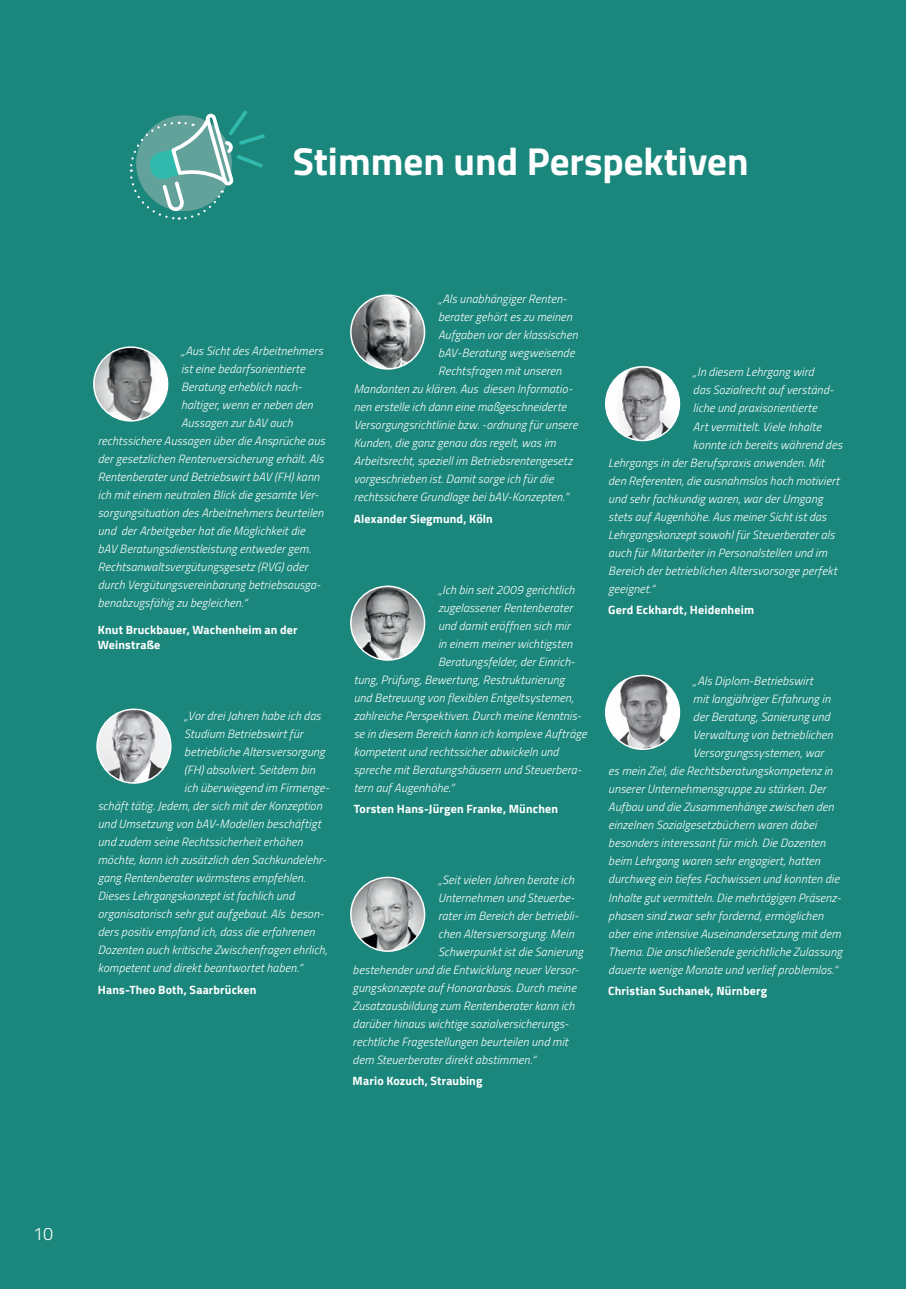
<style>
.page{position:relative;width:906px;height:1289px;background:#fff}
.page>*{position:absolute;margin:0;border:0;box-sizing:border-box;transform-origin:0 0}
.t1{font:700 39px "Titillium Web";color:#fff}
.t2{font:300 18px "Titillium Web";color:#fff}
.t3{font:italic 300 12px "Titillium Web";letter-spacing:.015em;color:#fff}
.t4{font:700 12px/15px "Titillium Web";letter-spacing:.015em;color:#fff}
</style>
<div class="page">
<div style="left:0;top:0;width:906px;height:1288px;background:#1b877c"></div>
<img style="left:351px;top:295px;width:73px;height:74px;border-radius:37px">
<div style="left:350px;top:294px;width:75px;height:75px;border:2px solid #fff;border-radius:50%"></div>
<img style="left:351px;top:877px;width:73px;height:74px;border-radius:37px">
<div style="left:350px;top:876px;width:75px;height:75px;border:2px solid #fff;border-radius:50%"></div>
<img style="left:94px;top:347px;width:74px;height:74px;border-radius:37px">
<div style="left:93px;top:346px;width:75px;height:75px;border:2px solid #fff;border-radius:50%"></div>
<img style="left:351px;top:586px;width:73px;height:74px;border-radius:37px">
<div style="left:350px;top:585px;width:75px;height:75px;border:2px solid #fff;border-radius:50%"></div>
<img style="left:606px;top:367px;width:73px;height:73px;border-radius:37px">
<div style="left:605px;top:366px;width:75px;height:75px;border:2px solid #fff;border-radius:50%"></div>
<img style="left:97px;top:709px;width:74px;height:74px;border-radius:37px">
<div style="left:96px;top:708px;width:75px;height:75px;border:2px solid #fff;border-radius:50%"></div>
<img style="left:606px;top:675px;width:73px;height:74px;border-radius:37px">
<div style="left:605px;top:674px;width:75px;height:76px;border:2px solid #fff;border-radius:50%"></div>
<svg style="left:129px;top:110px;width:136px;height:110px"></svg>
<h1 class="t1" style="left:293px;top:131px;width:457px">Stimmen und Perspektiven</h1>
<p class="t3" style="left:181px;top:342px;width:143px">„Aus Sicht des Arbeitnehmers</p>
<p class="t3" style="left:181px;top:360px;width:125px">ist eine bedarfsorientierte</p>
<p class="t3" style="left:181px;top:378px;width:122px">Beratung erheblich nach-</p>
<p class="t3" style="left:181px;top:396px;width:133px">haltiger, wenn er neben den</p>
<p class="t3" style="left:181px;top:414px;width:113px">Aussagen zur bAV auch</p>
<p class="t3" style="left:98px;top:432px;width:228px">rechtssichere Aussagen über die Ansprüche aus</p>
<p class="t3" style="left:98px;top:450px;width:227px">der gesetzlichen Rentenversicherung erhält. Als</p>
<p class="t3" style="left:98px;top:468px;width:223px">Rentenberater und Betriebswirt bAV (FH) kann</p>
<p class="t3" style="left:98px;top:486px;width:222px">ich mit einem neutralen Blick die gesamte Ver-</p>
<p class="t3" style="left:98px;top:504px;width:227px">sorgungsituation des Arbeitnehmers beurteilen</p>
<p class="t3" style="left:98px;top:522px;width:209px">und der Arbeitgeber hat die Möglichkeit die</p>
<p class="t3" style="left:98px;top:540px;width:214px">bAV Beratungsdienstleistung entweder gem.</p>
<p class="t3" style="left:98px;top:558px;width:211px">Rechtsanwaltsvergütungsgesetz (RVG) oder</p>
<p class="t3" style="left:98px;top:576px;width:224px">durch Vergütungsvereinbarung betriebsausga-</p>
<p class="t3" style="left:98px;top:594px;width:151px">benabzugsfähig zu begleichen.“</p>
<p class="t4" style="left:98px;top:621px;width:201px">Knut Bruckbauer, Wachenheim an der<br>Weinstraße</p>
<p class="t3" style="left:184px;top:707px;width:138px">„Vor drei Jahren habe ich das</p>
<p class="t3" style="left:184px;top:725px;width:120px">Studium Betriebswirt für</p>
<p class="t3" style="left:184px;top:743px;width:142px">betriebliche Altersversorgung</p>
<p class="t3" style="left:184px;top:761px;width:132px">(FH) absolviert. Seitdem bin</p>
<p class="t3" style="left:184px;top:779px;width:146px">ich überwiegend im Firmenge-</p>
<p class="t3" style="left:98px;top:797px;width:226px">schäft tätig. Jedem, der sich mit der Konzeption</p>
<p class="t3" style="left:98px;top:815px;width:224px">und Umsetzung von bAV-Modellen beschäftigt</p>
<p class="t3" style="left:98px;top:833px;width:206px">und zudem seine Rechtssicherheit erhöhen</p>
<p class="t3" style="left:98px;top:851px;width:230px">möchte, kann ich zusätzlich den Sachkundelehr-</p>
<p class="t3" style="left:98px;top:869px;width:209px">gang Rentenberater wärmstens empfehlen.</p>
<p class="t3" style="left:98px;top:887px;width:198px">Dieses Lehrgangskonzept ist fachlich und</p>
<p class="t3" style="left:98px;top:905px;width:228px">organisatorisch sehr gut aufgebaut. Als beson-</p>
<p class="t3" style="left:98px;top:923px;width:218px">ders positiv empfand ich, dass die erfahrenen</p>
<p class="t3" style="left:98px;top:941px;width:231px">Dozenten auch kritische Zwischenfragen ehrlich,</p>
<p class="t3" style="left:98px;top:959px;width:206px">kompetent und direkt beantwortet haben.“</p>
<p class="t4" style="left:98px;top:981px;width:160px">Hans-Theo Both, Saarbrücken</p>
<p class="t3" style="left:438px;top:290px;width:130px">„Als unabhängiger Renten-</p>
<p class="t3" style="left:438px;top:308px;width:136px">berater gehört es zu meinen</p>
<p class="t3" style="left:438px;top:326px;width:141px">Aufgaben vor der klassischen</p>
<p class="t3" style="left:438px;top:344px;width:138px">bAV-Beratung wegweisende</p>
<p class="t3" style="left:438px;top:362px;width:125px">Rechtsfragen mit unseren</p>
<p class="t3" style="left:354px;top:380px;width:220px">Mandanten zu klären. Aus diesen Informatio-</p>
<p class="t3" style="left:354px;top:398px;width:214px">nen erstelle ich dann eine maßgeschneiderte</p>
<p class="t3" style="left:354px;top:416px;width:225px">Versorgungsrichtlinie bzw. -ordnung für unsere</p>
<p class="t3" style="left:354px;top:434px;width:204px">Kunden, die ganz genau das regelt, was im</p>
<p class="t3" style="left:354px;top:452px;width:220px">Arbeitsrecht, speziell im Betriebsrentengesetz</p>
<p class="t3" style="left:354px;top:470px;width:201px">vorgeschrieben ist. Damit sorge ich für die</p>
<p class="t3" style="left:354px;top:488px;width:216px">rechtssichere Grundlage bei bAV-Konzepten.“</p>
<p class="t4" style="left:354px;top:510px;width:141px">Alexander Siegmund, Köln</p>
<p class="t3" style="left:438px;top:581px;width:138px">„Ich bin seit 2009 gerichtlich</p>
<p class="t3" style="left:438px;top:599px;width:136px">zugelassener Rentenberater</p>
<p class="t3" style="left:438px;top:617px;width:134px">und damit eröffnen sich mir</p>
<p class="t3" style="left:438px;top:635px;width:136px">in einem meiner wichtigsten</p>
<p class="t3" style="left:438px;top:653px;width:138px">Beratungsfelder, der Einrich-</p>
<p class="t3" style="left:354px;top:671px;width:212px">tung, Prüfung, Bewertung, Restrukturierung</p>
<p class="t3" style="left:354px;top:689px;width:221px">und Betreuung von flexiblen Entgeltsystemen,</p>
<p class="t3" style="left:354px;top:707px;width:229px">zahlreiche Perspektiven. Durch meine Kenntnis-</p>
<p class="t3" style="left:354px;top:725px;width:234px">se in diesem Bereich kann ich komplexe Aufträge</p>
<p class="t3" style="left:354px;top:743px;width:206px">kompetent und rechtssicher abwickeln und</p>
<p class="t3" style="left:354px;top:761px;width:229px">spreche mit Beratungshäusern und Steuerbera-</p>
<p class="t3" style="left:354px;top:779px;width:102px">tern auf Augenhöhe.“</p>
<p class="t4" style="left:354px;top:801px;width:206px">Torsten Hans-Jürgen Franke, München</p>
<p class="t3" style="left:438px;top:870px;width:137px">„Seit vielen Jahren berate ich</p>
<p class="t3" style="left:438px;top:888px;width:138px">Unternehmen und Steuerbe-</p>
<p class="t3" style="left:438px;top:906px;width:142px">rater im Bereich der betriebli-</p>
<p class="t3" style="left:438px;top:924px;width:137px">chen Altersversorgung. Mein</p>
<p class="t3" style="left:438px;top:942px;width:146px">Schwerpunkt ist die Sanierung</p>
<p class="t3" style="left:353px;top:960px;width:228px">bestehender und die Entwicklung neuer Versor-</p>
<p class="t3" style="left:353px;top:978px;width:225px">gungskonzepte auf Honorarbasis. Durch meine</p>
<p class="t3" style="left:353px;top:996px;width:223px">Zusatzausbildung zum Rentenberater kann ich</p>
<p class="t3" style="left:353px;top:1014px;width:217px">darüber hinaus wichtige sozialversicherungs-</p>
<p class="t3" style="left:353px;top:1032px;width:217px">rechtliche Fragestellungen beurteilen und mit</p>
<p class="t3" style="left:353px;top:1050px;width:185px">dem Steuerberater direkt abstimmen.“</p>
<p class="t4" style="left:353px;top:1072px;width:131px">Mario Kozuch, Straubing</p>
<p class="t3" style="left:693px;top:363px;width:122px">„In diesem Lehrgang wird</p>
<p class="t3" style="left:693px;top:381px;width:142px">das Sozialrecht auf verständ-</p>
<p class="t3" style="left:693px;top:399px;width:125px">liche und praxisorientierte</p>
<p class="t3" style="left:693px;top:417px;width:130px">Art vermittelt. Viele Inhalte</p>
<p class="t3" style="left:693px;top:435px;width:151px">konnte ich bereits während des</p>
<p class="t3" style="left:608px;top:453px;width:218px">Lehrgangs in der Berufspraxis anwenden. Mit</p>
<p class="t3" style="left:608px;top:471px;width:232px">den Referenten, die ausnahmslos hoch motiviert</p>
<p class="t3" style="left:608px;top:489px;width:216px">und sehr fachkundig waren, war der Umgang</p>
<p class="t3" style="left:608px;top:507px;width:219px">stets auf Augenhöhe. Aus meiner Sicht ist das</p>
<p class="t3" style="left:608px;top:525px;width:228px">Lehrgangskonzept sowohl für Steuerberater als</p>
<p class="t3" style="left:608px;top:543px;width:220px">auch für Mitarbeiter in Personalstellen und im</p>
<p class="t3" style="left:608px;top:561px;width:230px">Bereich der betrieblichen Altersvorsorge perfekt</p>
<p class="t3" style="left:608px;top:579px;width:48px">geeignet.“</p>
<p class="t4" style="left:608px;top:601px;width:147px">Gerd Eckhardt, Heidenheim</p>
<p class="t3" style="left:693px;top:672px;width:122px">„Als Diplom-Betriebswirt</p>
<p class="t3" style="left:693px;top:690px;width:139px">mit langjähriger Erfahrung in</p>
<p class="t3" style="left:693px;top:708px;width:138px">der Beratung, Sanierung und</p>
<p class="t3" style="left:693px;top:726px;width:141px">Verwaltung von betrieblichen</p>
<p class="t3" style="left:693px;top:744px;width:132px">Versorgungssystemen, war</p>
<p class="t3" style="left:608px;top:762px;width:226px">es mein Ziel, die Rechtsberatungskompetenz in</p>
<p class="t3" style="left:608px;top:780px;width:219px">unserer Unternehmensgruppe zu stärken. Der</p>
<p class="t3" style="left:608px;top:798px;width:227px">Aufbau und die Zusammenhänge zwischen den</p>
<p class="t3" style="left:608px;top:816px;width:210px">einzelnen Sozialgesetzbüchern waren dabei</p>
<p class="t3" style="left:608px;top:834px;width:219px">besonders interessant für mich. Die Dozenten</p>
<p class="t3" style="left:608px;top:852px;width:213px">beim Lehrgang waren sehr engagiert, hatten</p>
<p class="t3" style="left:608px;top:870px;width:233px">durchweg ein tiefes Fachwissen und konnten die</p>
<p class="t3" style="left:608px;top:888px;width:234px">Inhalte gut vermitteln. Die mehrtägigen Präsenz-</p>
<p class="t3" style="left:608px;top:906px;width:216px">phasen sind zwar sehr fordernd, ermöglichen</p>
<p class="t3" style="left:608px;top:924px;width:234px">aber eine intensive Auseinandersetzung mit dem</p>
<p class="t3" style="left:608px;top:942px;width:235px">Thema. Die anschließende gerichtliche Zulassung</p>
<p class="t3" style="left:608px;top:960px;width:231px">dauerte wenige Monate und verlief problemlos.“</p>
<p class="t4" style="left:608px;top:982px;width:160px">Christian Suchanek, Nürnberg</p>
<h2 class="t2" style="left:33px;top:1221px;width:22px">10</h2>
</div>
